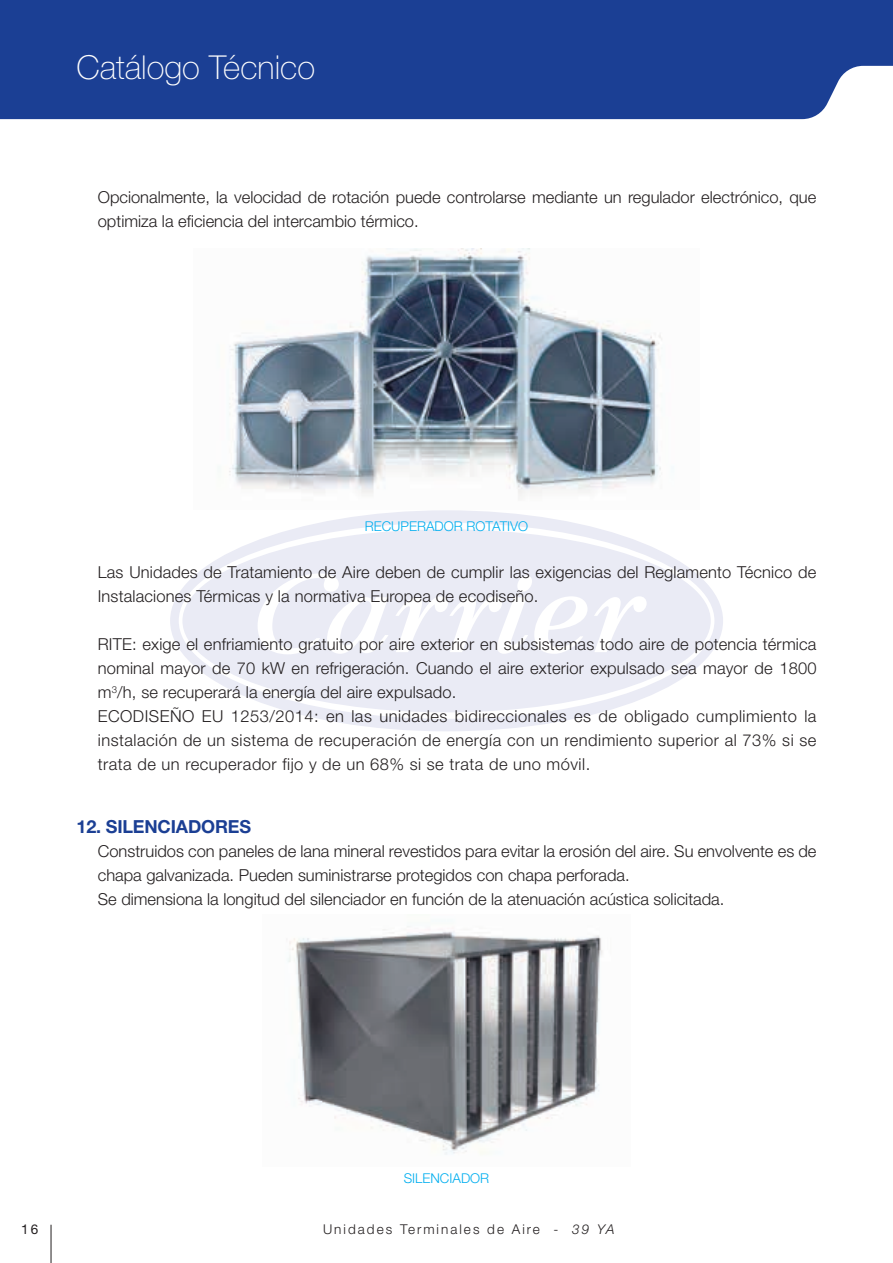
<style>
.page{position:relative;width:893px;height:1263px;background:#fff}
.page>*{position:absolute;margin:0;border:0;box-sizing:border-box;transform-origin:0 0}
.t1{font:100 33px "Helvetica Neue LT Std";color:#fff}
.t2{font:700 18px "Helvetica Neue LT Std";letter-spacing:-.01em;color:#1b3f94}
.t3{font:300 16.5px/24px "Helvetica Neue LT Std";letter-spacing:.01em;color:#231f20}
.t4{font:300 13.5px "Helvetica Neue LT Std";color:#00aeef}
.t5{font:300 13.5px "Helvetica Neue LT Std";letter-spacing:.15em;color:#231f20}
.t6{font:13.5px "Helvetica Neue LT Std";color:#231f20}
.s1{font-style:italic}
</style>
<div class="page">
<hr style="left:51px;top:1225px;width:1px;height:38px;background:#231f20">
<div style="left:0;top:0;width:893px;height:119px;background:#1b3f94"></div>
<div style="left:170px;top:510px;width:553px;height:221px;background:#eaebf5;border-radius:50%"></div>
<svg style="left:179px;top:523px;width:535px;height:196px"></svg>
<img style="left:288px;top:926px;width:315px;height:229px">
<img style="left:229px;top:249px;width:433px;height:250px">
<h1 class="t1" style="left:77px;top:49px;width:240px">Catálogo Técnico</h1>
<p class="t3" style="left:98px;top:185px;width:720px">Opcionalmente, la velocidad de rotación puede controlarse mediante un regulador electrónico, que optimiza la eficiencia del intercambio térmico.</p>
<p class="t4" style="left:365px;top:517px;width:165px">RECUPERADOR ROTATIVO</p>
<p class="t3" style="left:98px;top:560px;width:720px">Las Unidades de Tratamiento de Aire deben de cumplir las exigencias del Reglamento Técnico de<br>Instalaciones Térmicas y la normativa Europea de ecodiseño.</p>
<p class="t3" style="left:98px;top:632px;width:720px">RITE: exige el enfriamiento gratuito por aire exterior en subsistemas todo aire de potencia térmica nominal mayor de 70 kW en refrigeración. Cuando el aire exterior expulsado sea mayor de 1800 m<sup>3</sup>/h, se recuperará la energía del aire expulsado.<br>ECODISEÑO EU 1253/2014: en las unidades bidireccionales es de obligado cumplimiento la instalación de un sistema de recuperación de energía con un rendimiento superior al 73% si se trata de un recuperador fijo y de un 68% si se trata de uno móvil.</p>
<p class="t2" style="left:77px;top:816px;width:176px">12. SILENCIADORES</p>
<p class="t3" style="left:98px;top:839px;width:720px">Construidos con paneles de lana mineral revestidos para evitar la erosión del aire. Su envolvente es de chapa galvanizada. Pueden suministrarse protegidos con chapa perforada.<br>Se dimensiona la longitud del silenciador en función de la atenuación acústica solicitada.</p>
<p class="t4" style="left:404px;top:1170px;width:87px">SILENCIADOR</p>
<p class="t6" style="left:21px;top:1221px;width:19px">16</p>
<p class="t5" style="left:323px;top:1221px;width:293px">Unidades Terminales de Aire - <span class="s1">39 YA</span></p>
</div>
